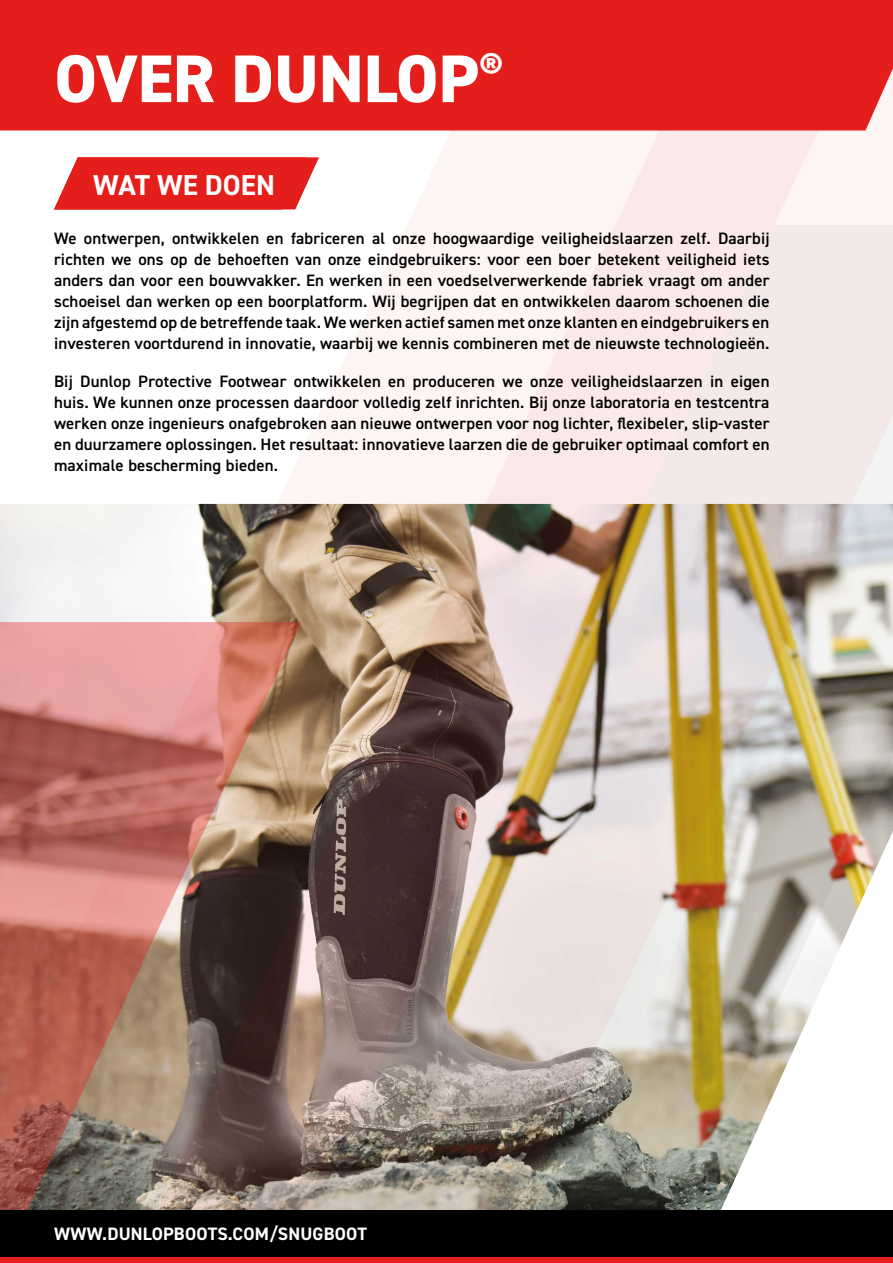
<style>
.page{position:relative;width:893px;height:1263px;background:#fff}
.page>*{position:absolute;margin:0;border:0;box-sizing:border-box;transform-origin:0 0}
.t1{font:800 67.5px "DIN2014";color:#fff}
.t2{font:700 28.8px "DIN2014";color:#fff}
.t3{font:700 18px "DIN2014";letter-spacing:.01em;color:#fff}
.t4{font:600 16.5px/21px "DIN2014";letter-spacing:.01em;color:#000;text-align:justify}
</style>
<div class="page">
<img style="left:0;top:130px;width:889px;height:1080px">
<svg style="left:0;top:622px;width:301px;height:588px;background:#a26f64"></svg>
<svg style="left:0;top:1256px;width:892px;height:7px;background:#c31a17"></svg>
<div style="left:0;top:1210px;width:893px;height:46px;background:#000"></div>
<div style="left:0;top:0;width:893px;height:130px;background:#e41f1b"></div>
<svg style="left:54px;top:157px;width:265px;height:52px;background:#e6332f"></svg>
<h1 class="t1" style="left:54px;top:34px;width:449px">OVER DUNLOP<sup>®</sup></h1>
<h2 class="t2" style="left:93px;top:166px;width:183px">WAT WE DOEN</h2>
<h2 class="t2" style="left:119px;top:166px;width:143px">HAT WE DO</h2>
<p class="t4" style="left:54px;top:227px;width:717px">We ontwerpen, ontwikkelen en fabriceren al onze hoogwaardige veiligheidslaarzen zelf. Daarbij richten we ons op de behoeften van onze eindgebruikers: voor een boer betekent veiligheid iets anders dan voor een bouwvakker. En werken in een voedselverwerkende fabriek vraagt om ander schoeisel dan werken op een boorplatform. Wij begrijpen dat en ontwikkelen daarom schoenen die zijn afgestemd op de betreffende taak. We werken actief samen met onze klanten en eindgebruikers en investeren voortdurend in innovatie, waarbij we kennis combineren met de nieuwste technologieën.</p>
<p class="t4" style="left:54px;top:370px;width:717px">Bij Dunlop Protective Footwear ontwikkelen en produceren we onze veiligheidslaarzen in eigen huis. We kunnen onze processen daardoor volledig zelf inrichten. Bij onze laboratoria en testcentra werken onze ingenieurs onafgebroken aan nieuwe ontwerpen voor nog lichter, flexibeler, slip-vaster en duurzamere oplossingen. Het resultaat: innovatieve laarzen die de gebruiker optimaal comfort en maximale bescherming bieden.</p>
<p class="t3" style="left:54px;top:1222px;width:315px">WWW.DUNLOPBOOTS.COM/SNUGBOOT</p>
</div>
